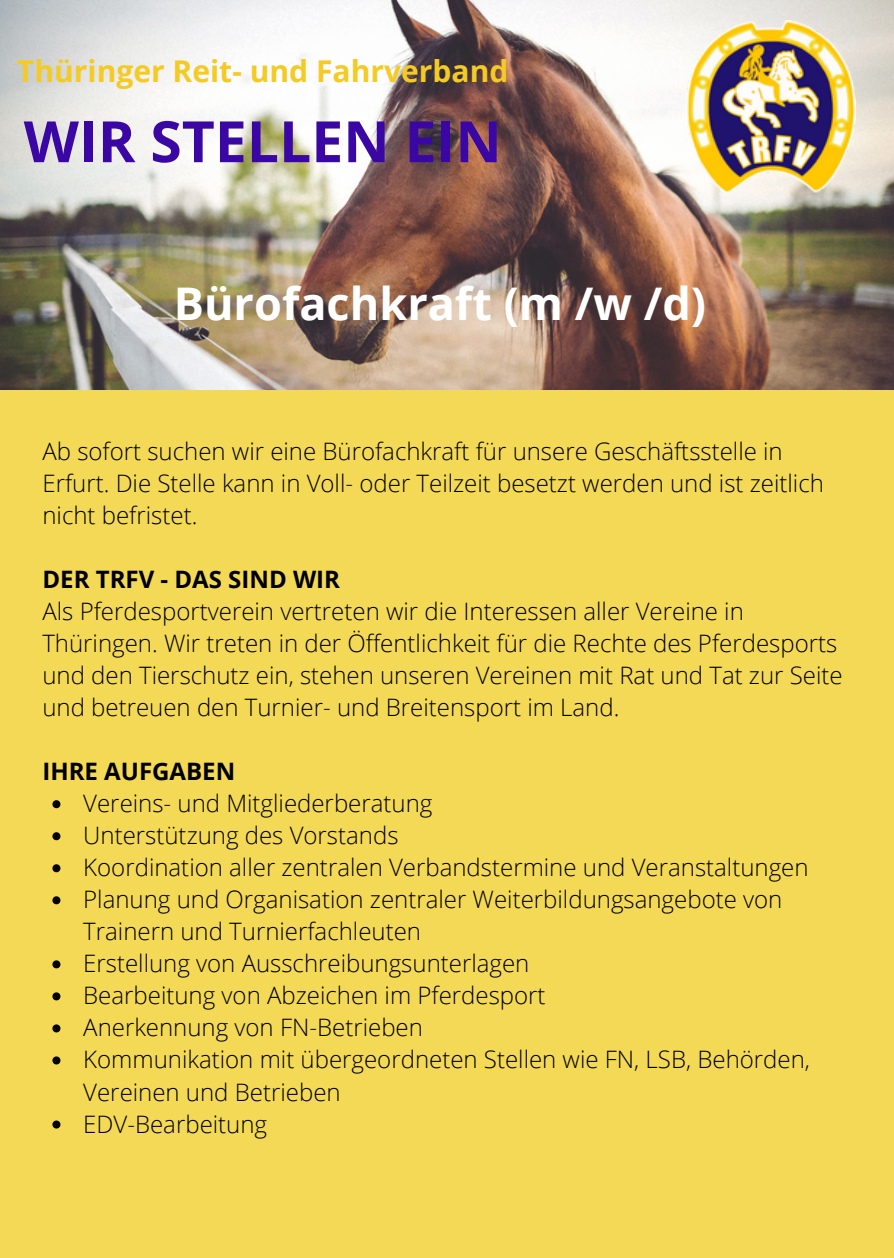
<style>
.page{position:relative;width:894px;height:1258px;background:#fff}
.page>*{position:absolute;margin:0;border:0;box-sizing:border-box;transform-origin:0 0}
.t1{font:700 57px "Open Sans";color:#3b07a4}
.t2{font:700 45px "Open Sans";color:#fff}
.t3{font:700 30px "Open Sans";color:#f4cb25}
.t4{font:300 24px/32.1px "Open Sans";color:#000}
.t5{font:700 24px "Open Sans";color:#000}
</style>
<div class="page">
<div style="left:0;top:0;width:893px;height:1258px;background:#f3d955"></div>
<img style="left:0;top:0;width:893px;height:390px">
<svg style="left:52px;top:800px;width:8px;height:8px"></svg>
<svg style="left:52px;top:832px;width:8px;height:8px"></svg>
<svg style="left:52px;top:864px;width:8px;height:8px"></svg>
<svg style="left:52px;top:896px;width:8px;height:8px"></svg>
<svg style="left:52px;top:960px;width:8px;height:8px"></svg>
<svg style="left:52px;top:992px;width:8px;height:8px"></svg>
<svg style="left:52px;top:1024px;width:8px;height:8px"></svg>
<svg style="left:52px;top:1056px;width:8px;height:8px"></svg>
<svg style="left:52px;top:1120px;width:8px;height:8px"></svg>
<img style="left:686px;top:20px;width:168px;height:174px">
<p class="t3" style="left:17px;top:50px;width:493px">Thüringer Reit- und Fahrverband</p>
<p class="t1" style="left:24px;top:101px;width:479px">WIR STELLEN EIN</p>
<p class="t2" style="left:174px;top:272px;width:533px">Bürofachkraft (m /w /d)</p>
<p class="t4" style="left:42px;top:434px;width:782px">Ab sofort suchen wir eine Bürofachkraft für unsere Geschäftsstelle in<br>Erfurt. Die Stelle kann in Voll- oder Teilzeit besetzt werden und ist zeitlich nicht befristet.</p>
<p class="t5" style="left:42px;top:562px;width:299px">DER TRFV - DAS SIND WIR</p>
<p class="t4" style="left:42px;top:595px;width:801px">Als Pferdesportverein vertreten wir die Interessen aller Vereine in Thüringen. Wir treten in der Öffentlichkeit für die Rechte des Pferdesports und den Tierschutz ein, stehen unseren Vereinen mit Rat und Tat zur Seite und betreuen den Turnier- und Breitensport im Land.</p>
<p class="t5" style="left:42px;top:754px;width:194px">IHRE AUFGABEN</p>
<p class="t4" style="left:83px;top:787px;width:350px">Vereins- und Mitgliederberatung</p>
<p class="t4" style="left:83px;top:819px;width:317px">Unterstützung des Vorstands</p>
<p class="t4" style="left:83px;top:851px;width:726px">Koordination aller zentralen Verbandstermine und Veranstaltungen</p>
<p class="t4" style="left:83px;top:883px;width:700px">Planung und Organisation zentraler Weiterbildungsangebote von<br>Trainern und Turnierfachleuten</p>
<p class="t4" style="left:83px;top:947px;width:447px">Erstellung von Ausschreibungsunterlagen</p>
<p class="t4" style="left:83px;top:979px;width:463px">Bearbeitung von Abzeichen im Pferdesport</p>
<p class="t4" style="left:83px;top:1011px;width:341px">Anerkennung von FN-Betrieben</p>
<p class="t4" style="left:83px;top:1043px;width:728px">Kommunikation mit übergeordneten Stellen wie FN, LSB, Behörden,<br>Vereinen und Betrieben</p>
<p class="t4" style="left:83px;top:1107px;width:185px">EDV-Bearbeitung</p>
</div>
